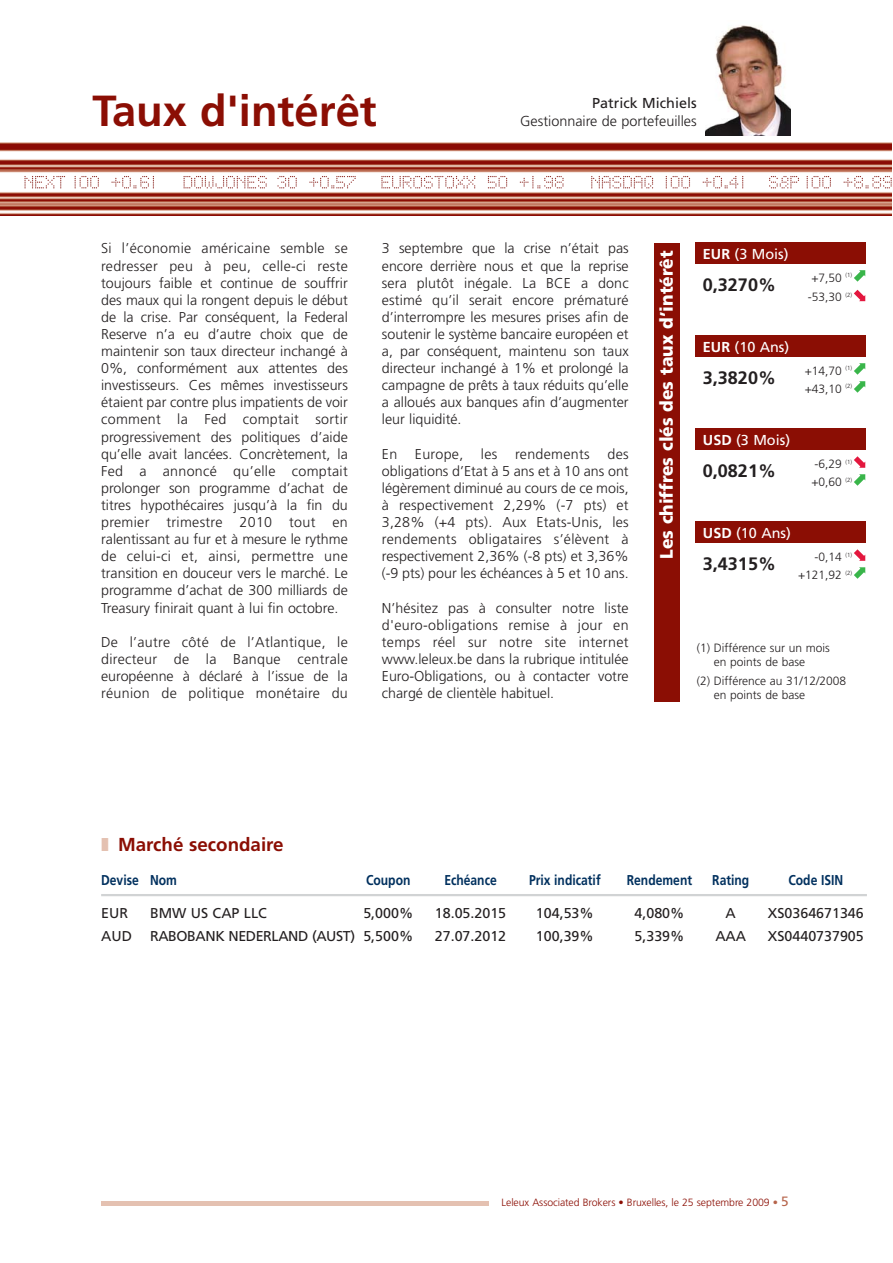
<style>
.page{position:relative;width:893px;height:1263px;background:#fff}
.page>*{position:absolute;margin:0;border:0;box-sizing:border-box;transform-origin:0 0}
.t1{font:700 43.5px "Frutiger";color:#8b0e04}
.t2{font:700 18.75px "Frutiger";color:#8b0e04}
.t3{font:900 18px "Frutiger";color:#fff;scale:.96 1}
.t4{font:700 18px "Frutiger";color:#231f20}
.t5{font:14.4px "Frutiger";color:#fff}
.t6{font:300 14.4px "Frutiger";color:#231f20}
.t7{font:14.4px "Frutiger";color:#231f20}
.t8{font:300 14.25px/17.1px "Frutiger";color:#231f20;text-align:justify}
.t9{font:14.25px "Frutiger";color:#231f20}
.t10{font:700 14.25px "Frutiger";color:#00305e;scale:.85 1}
.t11{font:14.25px "Frutiger";letter-spacing:-.03em;color:#231f20}
.t12{font:300 12px/18px "Frutiger";color:#231f20}
.t13{font:300 10.5px "Frutiger";letter-spacing:-.005em;color:#8b0e04}
.s1{font-weight:700}
.s2{color:#e4c1b1}
.s3{color:#b6644b}
.s4{font-weight:400;font-size:13.5px;color:#b6644b}
</style>
<div class="page">
<img style="left:0;top:143px;width:891px;height:72px">
<svg style="left:24px;top:176px;width:41px;height:12px"></svg>
<svg style="left:74px;top:176px;width:25px;height:12px"></svg>
<svg style="left:111px;top:176px;width:43px;height:12px"></svg>
<svg style="left:183px;top:176px;width:84px;height:12px"></svg>
<svg style="left:277px;top:176px;width:20px;height:12px"></svg>
<svg style="left:309px;top:176px;width:47px;height:12px"></svg>
<svg style="left:381px;top:176px;width:94px;height:12px"></svg>
<svg style="left:488px;top:176px;width:19px;height:12px"></svg>
<svg style="left:519px;top:176px;width:44px;height:12px"></svg>
<svg style="left:591px;top:176px;width:62px;height:12px"></svg>
<svg style="left:665px;top:176px;width:25px;height:12px"></svg>
<svg style="left:702px;top:176px;width:41px;height:12px"></svg>
<svg style="left:769px;top:176px;width:30px;height:12px"></svg>
<svg style="left:806px;top:176px;width:25px;height:12px"></svg>
<svg style="left:843px;top:176px;width:48px;height:12px"></svg>
<hr style="left:101px;top:1201px;width:689px;height:4px;background:#e4c1b1">
<div style="left:489px;top:1194px;width:301px;height:24px;background:#fff"></div>
<div style="left:695px;top:243px;width:170px;height:21px;background:#8b0e04"></div>
<div style="left:695px;top:336px;width:170px;height:21px;background:#8b0e04"></div>
<div style="left:695px;top:429px;width:170px;height:21px;background:#8b0e04"></div>
<div style="left:695px;top:522px;width:170px;height:21px;background:#8b0e04"></div>
<div style="left:654px;top:243px;width:25px;height:458px;background:#8b0e04"></div>
<img style="left:705px;top:25px;width:85px;height:110px">
<hr style="left:101px;top:894px;width:765px;height:2px;background:#d1d3d4">
<svg style="left:854px;top:270px;width:11px;height:12px"></svg>
<svg style="left:854px;top:290px;width:11px;height:11px"></svg>
<svg style="left:854px;top:363px;width:11px;height:12px"></svg>
<svg style="left:854px;top:381px;width:11px;height:12px"></svg>
<svg style="left:854px;top:456px;width:11px;height:12px"></svg>
<svg style="left:854px;top:474px;width:11px;height:12px"></svg>
<svg style="left:854px;top:549px;width:11px;height:12px"></svg>
<svg style="left:854px;top:567px;width:11px;height:12px"></svg>
<h1 class="t1" style="left:93px;top:93px;width:286px">Taux d'intérêt</h1>
<p class="t7" style="left:592px;top:97px;width:106px">Patrick Michiels</p>
<p class="t6" style="left:520px;top:115px;width:178px">Gestionnaire de portefeuilles</p>
<p class="t8" style="left:101px;top:241px;width:248px">Si l’économie américaine semble se redresser peu à peu, celle-ci reste toujours faible et continue de souffrir des maux qui la rongent depuis le début de la crise. Par conséquent, la Federal Reserve n’a eu d’autre choix que de maintenir son taux directeur inchangé à 0%, conformément aux attentes des investisseurs. Ces mêmes investisseurs étaient par contre plus impatients de voir comment la Fed comptait sortir progressivement des politiques d’aide qu’elle avait lancées. Concrètement, la Fed a annoncé qu’elle comptait prolonger son programme d’achat de titres hypothécaires jusqu’à la fin du premier trimestre 2010 tout en ralentissant au fur et à mesure le rythme de celui-ci et, ainsi, permettre une transition en douceur vers le marché. Le programme d’achat de 300 milliards de Treasury finirait quant à lui fin octobre.</p>
<p class="t8" style="left:101px;top:634px;width:248px">De l’autre côté de l’Atlantique, le directeur de la Banque centrale européenne à déclaré à l’issue de la réunion de politique monétaire du</p>
<p class="t8" style="left:382px;top:241px;width:248px">3 septembre que la crise n’était pas encore derrière nous et que la reprise sera plutôt inégale. La BCE a donc estimé qu’il serait encore prématuré d’interrompre les mesures prises afin de soutenir le système bancaire européen et a, par conséquent, maintenu son taux directeur inchangé à 1% et prolongé la campagne de prêts à taux réduits qu’elle a alloués aux banques afin d’augmenter leur liquidité.</p>
<p class="t8" style="left:382px;top:446px;width:248px">En Europe, les rendements des obligations d’Etat à 5 ans et à 10 ans ont légèrement diminué au cours de ce mois, à respectivement 2,29% (-7 pts) et 3,28% (+4 pts). Aux Etats-Unis, les rendements obligataires s’élèvent à respectivement 2,36% (-8 pts) et 3,36% (-9 pts) pour les échéances à 5 et 10 ans.</p>
<p class="t8" style="left:382px;top:600px;width:248px">N’hésitez pas à consulter notre liste d'euro-obligations remise à jour en temps réel sur notre site internet www.leleux.be dans la rubrique intitulée Euro-Obligations, ou à contacter votre chargé de clientèle habituel.</p>
<p class="t3" style="left:659px;top:559px;width:323px;rotate:-90deg">Les chiffres clés des taux d’intérêt</p>
<p class="t5" style="left:703px;top:248px;width:87px"><span class="s1">EUR</span> (3 Mois)</p>
<p class="t4" style="left:703px;top:278px;width:75px">0,3270%</p>
<p class="t12" style="left:807px;top:269px;width:46px;line-height:19.5px">+7,50 <sup>(1) </sup>-53,30 <sup>(2)</sup></p>
<p class="t5" style="left:703px;top:341px;width:88px"><span class="s1">EUR</span> (10 Ans)</p>
<p class="t4" style="left:703px;top:371px;width:75px">3,3820%</p>
<p class="t12" style="left:804px;top:362px;width:49px">+14,70 <sup>(1) </sup>+43,10 <sup>(2)</sup></p>
<p class="t5" style="left:703px;top:434px;width:89px"><span class="s1">USD</span> (3 Mois)</p>
<p class="t4" style="left:703px;top:464px;width:75px">0,0821%</p>
<p class="t12" style="left:811px;top:456px;width:42px">-6,29 <sup>(1) </sup>+0,60 <sup>(2)</sup></p>
<p class="t5" style="left:703px;top:527px;width:89px"><span class="s1">USD</span> (10 Ans)</p>
<p class="t4" style="left:703px;top:557px;width:75px">3,4315%</p>
<p class="t12" style="left:798px;top:549px;width:56px;text-align:right">-0,14 <sup>(1) </sup>+121,92 <sup>(2)</sup></p>
<p class="t12" style="left:714px;top:642px;width:117px;line-height:13.5px;text-indent:-17px">(1) Différence sur un mois en points de base</p>
<p class="t12" style="left:714px;top:675px;width:134px;line-height:13.5px;text-indent:-17px">(2) Différence au 31/12/2008 en points de base</p>
<h2 class="t2" style="left:101px;top:837px;width:184px"><span class="s2">❚</span> Marché secondaire</h2>
<p class="t10" style="left:101px;top:874px;width:91px">Devise Nom</p>
<p class="t10" style="left:366px;top:874px;width:54px">Coupon</p>
<p class="t10" style="left:444px;top:874px;width:63px">Echéance</p>
<p class="t10" style="left:529px;top:874px;width:86px">Prix indicatif</p>
<p class="t10" style="left:627px;top:874px;width:78px">Rendement</p>
<p class="t10" style="left:712px;top:874px;width:45px">Rating</p>
<p class="t10" style="left:788px;top:874px;width:66px">Code ISIN</p>
<p class="t9" style="left:101px;top:908px;width:28px">EUR</p>
<p class="t9" style="left:150px;top:908px;width:118px">BMW US CAP LLC</p>
<p class="t9" style="left:363px;top:908px;width:51px">5,000%</p>
<p class="t9" style="left:435px;top:908px;width:73px">18.05.2015</p>
<p class="t9" style="left:536px;top:908px;width:59px">104,53%</p>
<p class="t9" style="left:634px;top:908px;width:51px">4,080%</p>
<p class="t9" style="left:725px;top:908px;width:12px">A</p>
<p class="t9" style="left:768px;top:908px;width:97px">XS0364671346</p>
<p class="t9" style="left:101px;top:931px;width:32px">AUD</p>
<p class="t11" style="left:150px;top:931px;width:265px">RABOBANK NEDERLAND (AUST) 5,500%</p>
<p class="t9" style="left:435px;top:931px;width:73px">27.07.2012</p>
<p class="t9" style="left:536px;top:931px;width:59px">100,39%</p>
<p class="t9" style="left:634px;top:931px;width:51px">5,339%</p>
<p class="t9" style="left:715px;top:931px;width:32px">AAA</p>
<p class="t9" style="left:767px;top:931px;width:97px">XS0440737905</p>
<p class="t13" style="left:501px;top:1198px;width:289px">Leleux Associated Brokers • Bruxelles, le 25 septembre 2009 <span class="s3">•</span> <span class="s4">5</span></p>
</div>
